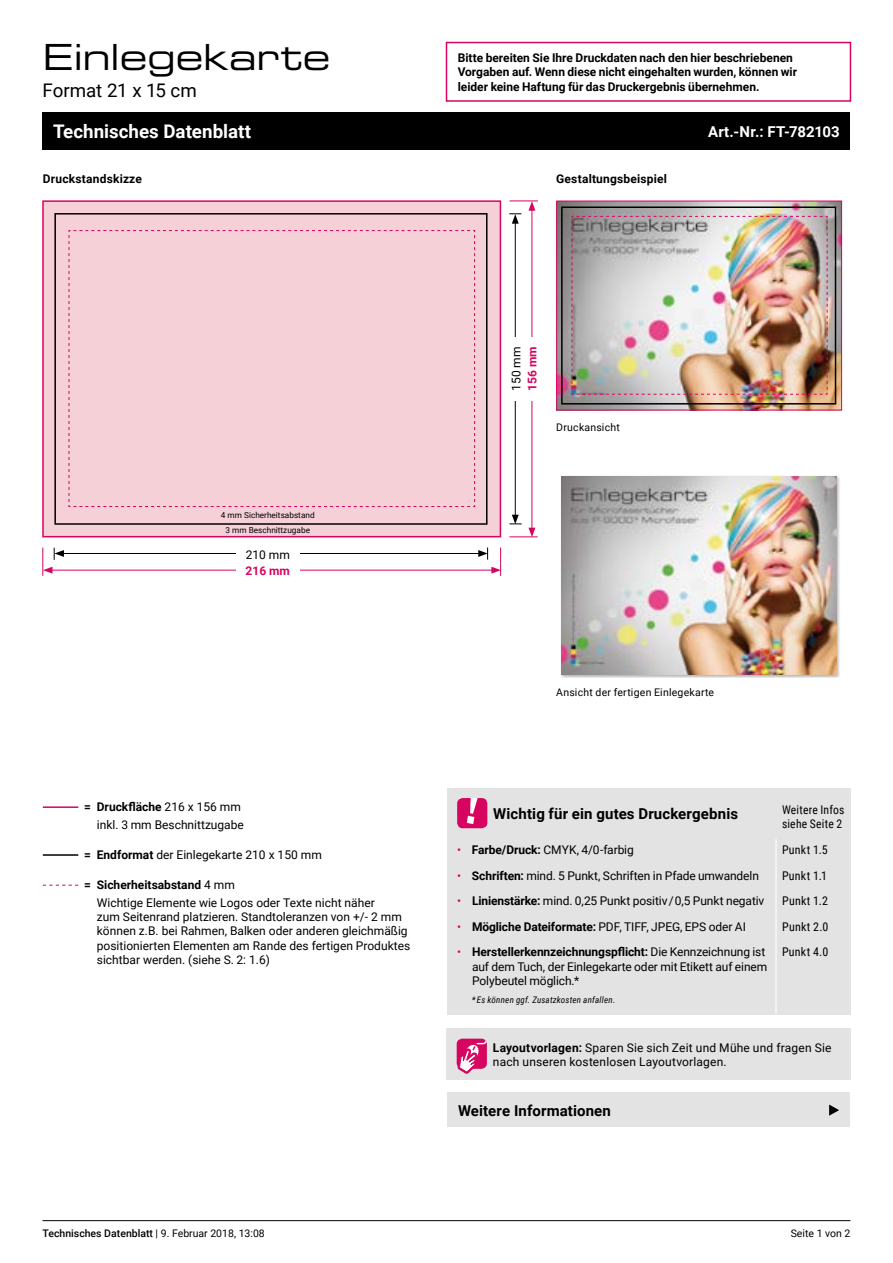
<style>
.page{position:relative;width:893px;height:1263px;background:#fff}
.page>*{position:absolute;margin:0;border:0;box-sizing:border-box;transform-origin:0 0}
.t1{font:36px "Eurostile LT Std Ex 2";letter-spacing:-.005em;color:#000}
.t2{font:700 18.75px "Roboto";color:#fff}
.t3{font:18.75px "Roboto";letter-spacing:-.005em;color:#000}
.t4{font:700 15px "Roboto";letter-spacing:.01em;color:#000}
.t5{font:700 15px "Roboto";letter-spacing:.01em;color:#fff}
.t6{font:12px/14.4px "Roboto";color:#000}
.t7{font:700 12px/14.4px "Roboto";color:#000}
.t8{font:12px/14.4px "Roboto Condensed";letter-spacing:.02em;color:#000}
.t9{font:700 12px "Roboto";letter-spacing:.02em;color:#000}
.t10{font:700 12px "Roboto";color:#d60560}
.t11{font:10.5px "Roboto";letter-spacing:.02em;color:#000}
.t12{font:500 10.5px "Roboto";color:#000}
.t13{font:10.5px "Roboto";color:#000}
.t14{font:italic 9px "Roboto Condensed";letter-spacing:.02em;color:#000}
.t15{font:8.25px/15px "Roboto";color:#000;text-align:center}
.s1{font-weight:700}
.s2{color:#d60560}
.s3{font-weight:400}
</style>
<div class="page">
<hr style="left:43px;top:1220px;width:807px;height:1px;background:#000">
<div style="left:43px;top:113px;width:807px;height:37px;background:#000"></div>
<div style="left:446px;top:42px;width:405px;height:60px;border:2px solid #d60560"></div>
<hr style="left:43px;top:806px;width:35px;height:2px;background:#d60560">
<hr style="left:43px;top:854px;width:35px;height:2px;background:#000">
<hr style="left:532px;top:208px;width:1px;height:322px;background:#d60560">
<hr style="left:515px;top:221px;width:1px;height:296px;background:#000">
<svg style="left:509px;top:201px;width:29px;height:23px"></svg>
<svg style="left:509px;top:515px;width:29px;height:22px"></svg>
<div style="left:522px;top:337px;width:20px;height:64px;background:#fff"></div>
<div style="left:508px;top:337px;width:16px;height:64px;background:#fff"></div>
<hr style="left:50px;top:570px;width:444px;height:1px;background:#d60560">
<hr style="left:62px;top:553px;width:419px;height:1px;background:#000">
<svg style="left:478px;top:547px;width:23px;height:29px"></svg>
<svg style="left:42px;top:547px;width:22px;height:29px"></svg>
<div style="left:236px;top:560px;width:64px;height:20px;background:#fff"></div>
<div style="left:236px;top:546px;width:64px;height:16px;background:#fff"></div>
<div style="left:42px;top:200px;width:459px;height:337px;background:#f5d0d7;border:2px solid #d60560"></div>
<svg style="left:68px;top:230px;width:407px;height:277px"></svg>
<div style="left:54px;top:213px;width:433px;height:312px;border:2px solid #000"></div>
<div style="left:560px;top:475px;width:280px;height:202px;background:#000;opacity:.3"></div>
<img style="left:561px;top:476px;width:275px;height:198px">
<img style="left:558px;top:203px;width:282px;height:205px">
<div style="left:556px;top:201px;width:286px;height:209px;border:1px solid #d60560"></div>
<img style="left:571px;top:216px;width:257px;height:179px">
<div style="left:561px;top:206px;width:275px;height:199px;border:2px solid #000"></div>
<svg style="left:43px;top:885px;width:35px;height:1px"></svg>
<div style="left:446px;top:788px;width:404px;height:226px;background:#e3e3e3"></div>
<hr style="left:775px;top:839px;width:2px;height:25px;background:#fff">
<hr style="left:775px;top:864px;width:2px;height:26px;background:#fff">
<hr style="left:775px;top:890px;width:2px;height:26px;background:#fff">
<hr style="left:775px;top:916px;width:2px;height:25px;background:#fff">
<hr style="left:775px;top:941px;width:2px;height:73px;background:#fff">
<div style="left:457px;top:798px;width:30px;height:30px;background:#d60560;border-radius:6px"></div>
<svg style="left:467px;top:798px;width:11px;height:26px"></svg>
<div style="left:446px;top:1028px;width:404px;height:52px;background:#e3e3e3"></div>
<div style="left:457px;top:1039px;width:30px;height:30px;background:#d60560;border-radius:6px"></div>
<svg style="left:458px;top:1039px;width:29px;height:34px"></svg>
<div style="left:447px;top:1093px;width:403px;height:34px;background:#e3e3e3"></div>
<svg style="left:829px;top:1105px;width:10px;height:10px"></svg>
<h1 class="t1" style="left:43px;top:32px;width:289px">Einlegekarte</h1>
<h2 class="t3" style="left:43px;top:77px;width:156px">Format 21 x 15 cm</h2>
<p class="t7" style="left:458px;top:50px;width:341px">Bitte bereiten Sie Ihre Druckdaten nach den hier beschriebenen<br>Vorgaben auf. Wenn diese nicht eingehalten wurden, können wir leider keine Haftung für das Druckergebnis übernehmen.</p>
<h2 class="t2" style="left:53px;top:119px;width:200px">Technisches Datenblatt</h2>
<p class="t5" style="left:708px;top:121px;width:133px">Art.-Nr.: FT-782103</p>
<p class="t9" style="left:43px;top:171px;width:101px">Druckstandskizze</p>
<p class="t7" style="left:556px;top:171px;width:112px">Gestaltungsbeispiel</p>
<p class="t15" style="left:221px;top:507px;width:95px">4 mm Sicherheitsabstand<br>3 mm Beschnittzugabe</p>
<p class="t6" style="left:246px;top:547px;width:46px">210 mm</p>
<p class="t10" style="left:246px;top:562px;width:46px">216 mm</p>
<p class="t6" style="left:84px;top:797px;width:161px;line-height:18px;text-align:right"><span class="s1">= Druckfläche</span> 216 x 156 mm inkl. 3 mm Beschnittzugabe</p>
<p class="t6" style="left:84px;top:847px;width:239px"><span class="s1">= Endformat</span> der Einlegekarte 210 x 150 mm</p>
<p class="t6" style="left:97px;top:875px;width:279px;line-height:18px;text-indent:-13px"><span class="s1">= Sicherheitsabstand</span> 4 mm<br>Wichtige Elemente wie Logos oder Texte nicht näher</p>
<p class="t6" style="left:97px;top:909px;width:315px">zum Seitenrand platzieren. Standtoleranzen von +/- 2 mm können z.B. bei Rahmen, Balken oder anderen gleichmäßig positionierten Elementen am Rande des fertigen Produktes sichtbar werden. (siehe S. 2: 1.6)</p>
<p class="t6" style="left:508px;top:391px;width:46px;rotate:-90deg">150 mm</p>
<p class="t10" style="left:524px;top:391px;width:46px;rotate:-90deg">156 mm</p>
<p class="t11" style="left:556px;top:420px;width:65px">Druckansicht</p>
<p class="t11" style="left:556px;top:684px;width:159px">Ansicht der fertigen Einlegekarte</p>
<p class="t4" style="left:493px;top:803px;width:246px">Wichtig für ein gutes Druckergebnis</p>
<p class="t8" style="left:782px;top:802px;width:64px">Weitere Infos siehe Seite 2</p>
<p class="t6" style="left:457px;top:842px;width:178px"><span class="s2">•</span> <span class="s1">Farbe/Druck:</span> CMYK, 4/0-farbig</p>
<p class="t8" style="left:782px;top:842px;width:47px">Punkt 1.5</p>
<p class="t6" style="left:457px;top:868px;width:303px"><span class="s2">•</span> <span class="s1">Schriften:</span> mind. 5 Punkt, Schriften in Pfade umwandeln</p>
<p class="t8" style="left:782px;top:868px;width:47px">Punkt 1.1</p>
<p class="t6" style="left:457px;top:893px;width:309px"><span class="s2">•</span> <span class="s1">Linienstärke:</span> mind. 0,25 Punkt positiv/0,5 Punkt negativ</p>
<p class="t8" style="left:782px;top:893px;width:47px">Punkt 1.2</p>
<p class="t6" style="left:457px;top:919px;width:290px"><span class="s2">•</span> <span class="s1">Mögliche Dateiformate:</span> PDF, TIFF, JPEG, EPS oder AI</p>
<p class="t8" style="left:782px;top:919px;width:48px">Punkt 2.0</p>
<p class="t6" style="left:472px;top:944px;width:297px;text-indent:-15px"><span class="s2">•</span> <span class="s1">Herstellerkennzeichnungspflicht:</span> Die Kennzeichnung ist auf dem Tuch, der Einlegekarte oder mit Etikett auf einem<br>Polybeutel möglich.*</p>
<p class="t14" style="left:472px;top:994px;width:145px">* Es können ggf. Zusatzkosten anfallen.</p>
<p class="t8" style="left:782px;top:944px;width:48px">Punkt 4.0</p>
<p class="t6" style="left:493px;top:1039px;width:340px"><span class="s1">Layoutvorlagen:</span> Sparen Sie sich Zeit und Mühe und fragen Sie nach unseren kostenlosen Layoutvorlagen.</p>
<p class="t4" style="left:458px;top:1100px;width:154px">Weitere Informationen</p>
<p class="t12" style="left:43px;top:1226px;width:224px">Technisches Datenblatt <span class="s3">| 9. Februar 2018, 13:08</span></p>
<p class="t13" style="left:791px;top:1226px;width:61px">Seite 1 von 2</p>
</div>
